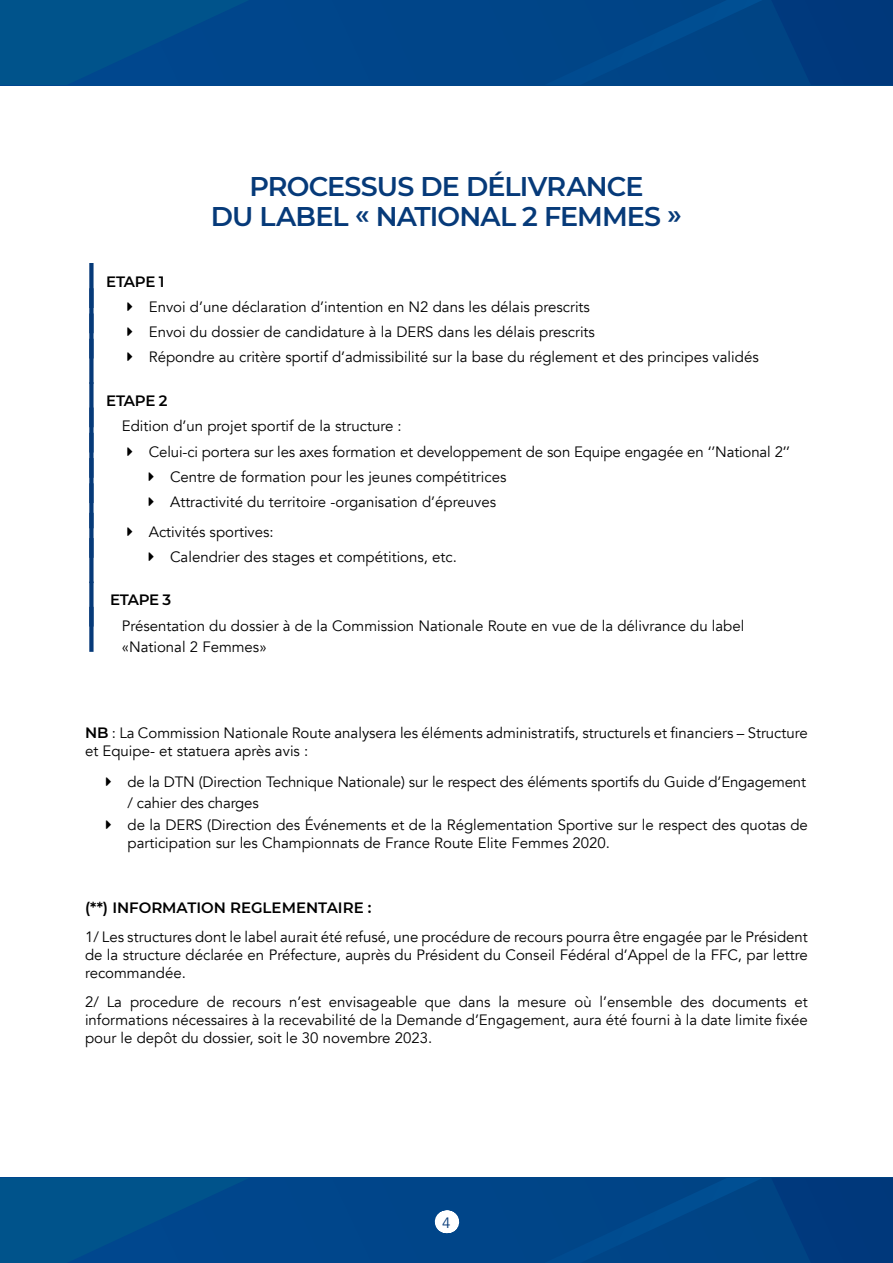
<style>
.page{position:relative;width:893px;height:1263px;background:#fff}
.page>*{position:absolute;margin:0;border:0;box-sizing:border-box;transform-origin:0 0}
.t1{font:600 27px/30px "Montserrat";letter-spacing:-.03em;color:#063a79;text-align:center}
.t2{font:15px/18px "Avenir";color:#000}
.t3{font:600 15px "Montserrat";color:#000}
.t4{font:15px "Avenir";color:#063a79}
.s1{font-family:"Montserrat";font-weight:600}
</style>
<div class="page">
<div style="left:0;top:1178px;width:893px;height:85px;background:#004589"></div>
<svg style="left:772px;top:1178px;width:121px;height:85px"></svg>
<svg style="left:0;top:1178px;width:248px;height:85px"></svg>
<div style="left:0;top:0;width:893px;height:85px;background:#004589"></div>
<svg style="left:0;top:0;width:248px;height:85px"></svg>
<svg style="left:744px;top:0;width:149px;height:85px"></svg>
<div style="left:89px;top:263px;width:5px;height:45px;background:#063a79"></div>
<div style="left:89px;top:288px;width:5px;height:45px;background:#063a79"></div>
<div style="left:89px;top:313px;width:5px;height:45px;background:#063a79"></div>
<div style="left:89px;top:339px;width:5px;height:45px;background:#063a79"></div>
<div style="left:89px;top:382px;width:5px;height:45px;background:#063a79"></div>
<div style="left:89px;top:407px;width:5px;height:45px;background:#063a79"></div>
<div style="left:89px;top:433px;width:5px;height:45px;background:#063a79"></div>
<div style="left:89px;top:458px;width:5px;height:45px;background:#063a79"></div>
<div style="left:89px;top:483px;width:5px;height:45px;background:#063a79"></div>
<div style="left:89px;top:513px;width:5px;height:45px;background:#063a79"></div>
<div style="left:89px;top:538px;width:5px;height:45px;background:#063a79"></div>
<div style="left:89px;top:582px;width:5px;height:45px;background:#063a79"></div>
<div style="left:89px;top:607px;width:5px;height:45px;background:#063a79"></div>
<svg style="left:446px;top:1210px;width:2px;height:23px"></svg>
<h1 class="t1" style="left:211px;top:170px;width:473px">PROCESSUS DE DÉLIVRANCE<br>DU LABEL « NATIONAL 2 FEMMES »</h1>
<p class="t3" style="left:106px;top:271px;width:60px">ETAPE 1</p>
<p class="t2" style="left:149px;top:294px;width:611px;line-height:25.2px">Envoi d’une déclaration d’intention en N2 dans les délais prescrits<br>Envoi du dossier de candidature à la DERS dans les délais prescrits<br>Répondre au critère sportif d’admissibilité sur la base du réglement et des principes validés</p>
<p class="t3" style="left:106px;top:390px;width:63px">ETAPE 2</p>
<p class="t2" style="left:122px;top:417px;width:281px">Edition d’un projet sportif de la structure :</p>
<p class="t2" style="left:149px;top:443px;width:643px">Celui-ci portera sur les axes formation et developpement de son Equipe engagée en ‘’National 2’’</p>
<p class="t2" style="left:170px;top:468px;width:338px">Centre de formation pour les jeunes compétitrices</p>
<p class="t2" style="left:170px;top:493px;width:327px">Attractivité du territoire -organisation d’épreuves</p>
<p class="t2" style="left:170px;top:519px;width:288px;line-height:25.2px;text-indent:-21px">Activités sportives:<br>Calendrier des stages et compétitions, etc.</p>
<p class="t3" style="left:110px;top:589px;width:63px">ETAPE 3</p>
<p class="t2" style="left:122px;top:615px;width:624px;line-height:21px">Présentation du dossier à de la Commission Nationale Route en vue de la délivrance du label «National 2 Femmes»</p>
<p class="t2" style="left:85px;top:724px;width:724px"><span class="s1">NB</span> : La Commission Nationale Route analysera les éléments administratifs, structurels et financiers – Structure et Equipe- et statuera après avis :</p>
<p class="t2" style="left:128px;top:771px;width:682px;line-height:21.6px">de la DTN (Direction Technique Nationale) sur le respect des éléments sportifs du Guide d’Engagement / cahier des charges<br>de la DERS (Direction des Événements et de la Réglementation Sportive sur le respect des quotas de</p>
<p class="t2" style="left:128px;top:834px;width:484px">participation sur les Championnats de France Route Elite Femmes 2020.</p>
<p class="t3" style="left:85px;top:897px;width:288px">(**) INFORMATION REGLEMENTAIRE :</p>
<p class="t2" style="left:85px;top:928px;width:724px;text-align:justify">1/ Les structures dont le label aurait été refusé, une procédure de recours pourra être engagée par le Président de la structure déclarée en Préfecture, auprès du Président du Conseil Fédéral d’Appel de la FFC, par lettre recommandée.</p>
<p class="t2" style="left:85px;top:993px;width:724px;text-align:justify">2/ La procedure de recours n’est envisageable que dans la mesure où l’ensemble des documents et informations nécessaires à la recevabilité de la Demande d’Engagement, aura été fourni à la date limite fixée pour le depôt du dossier, soit le 30 novembre 2023.</p>
<p class="t4" style="left:442px;top:1214px;width:10px">4</p>
</div>
